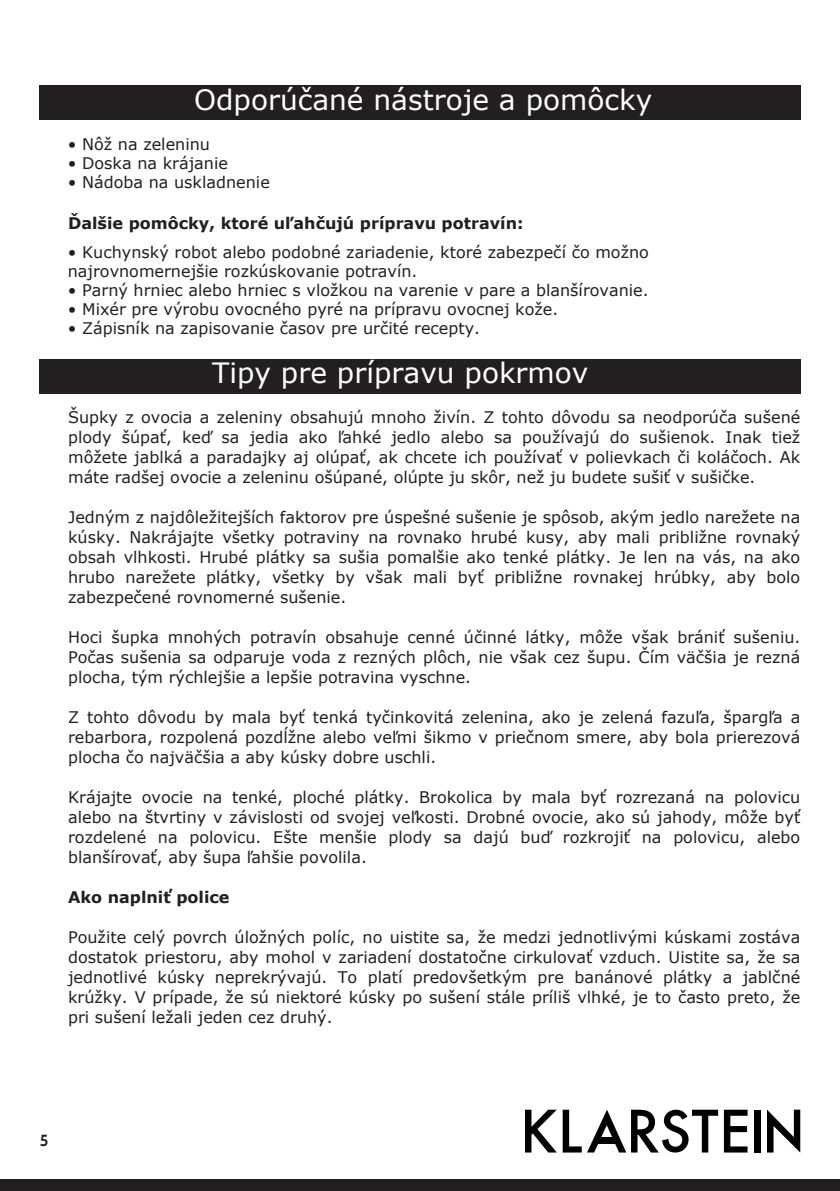
<style>
.page{position:relative;width:840px;height:1191px;background:#fff}
.page>*{position:absolute;margin:0;border:0;box-sizing:border-box;transform-origin:0 0}
.t1{font:28px "Verdana";color:#fff}
.t2{font:16px/20px "Verdana";color:#231f20;text-align:justify}
.t3{font:700 16px "Verdana";color:#231f20}
.t4{font:700 16px "Cabin";color:#231f20}
</style>
<div class="page">
<div style="left:0;top:1179px;width:839px;height:12px;background:#231f20"></div>
<svg style="left:525px;top:1109px;width:31px;height:43px"></svg>
<svg style="left:723px;top:1109px;width:24px;height:43px"></svg>
<div style="left:753px;top:1109px;width:7px;height:43px;background:#000"></div>
<svg style="left:562px;top:1109px;width:155px;height:43px"></svg>
<div style="left:594px;top:1137px;width:24px;height:6px;background:#000"></div>
<svg style="left:767px;top:1109px;width:32px;height:43px"></svg>
<div style="left:39px;top:85px;width:761px;height:35px;background:#231f20"></div>
<div style="left:39px;top:359px;width:761px;height:34px;background:#231f20"></div>
<h1 class="t1" style="left:194px;top:81px;width:459px">Odporúčané nástroje a pomôcky</h1>
<p class="t2" style="left:68px;top:134px;width:144px">• Nôž na zeleninu</p>
<p class="t2" style="left:68px;top:153px;width:161px">• Doska na krájanie</p>
<p class="t2" style="left:68px;top:172px;width:203px">• Nádoba na uskladnenie</p>
<p class="t3" style="left:68px;top:212px;width:456px">Ďalšie pomôcky, ktoré uľahčujú prípravu potravín:</p>
<p class="t2" style="left:68px;top:242px;width:582px;line-height:19.2px">• Kuchynský robot alebo podobné zariadenie, ktoré zabezpečí čo možno najrovnomernejšie rozkúskovanie potravín.</p>
<p class="t2" style="left:68px;top:280px;width:582px">• Parný hrniec alebo hrniec s vložkou na varenie v pare a blanšírovanie.</p>
<p class="t2" style="left:68px;top:299px;width:491px">• Mixér pre výrobu ovocného pyré na prípravu ovocnej kože.</p>
<p class="t2" style="left:68px;top:318px;width:413px">• Zápisník na zapisovanie časov pre určité recepty.</p>
<h1 class="t1" style="left:212px;top:353px;width:377px">Tipy pre prípravu pokrmov</h1>
<p class="t2" style="left:68px;top:407px;width:733px">Šupky z ovocia a zeleniny obsahujú mnoho živín. Z tohto dôvodu sa neodporúča sušené plody šúpať, keď sa jedia ako ľahké jedlo alebo sa používajú do sušienok. Inak tiež môžete jablká a paradajky aj olúpať, ak chcete ich používať v polievkach či koláčoch. Ak máte radšej ovocie a zeleninu ošúpané, olúpte ju skôr, než ju budete sušiť v sušičke.</p>
<p class="t2" style="left:68px;top:507px;width:733px">Jedným z najdôležitejších faktorov pre úspešné sušenie je spôsob, akým jedlo narežete na kúsky. Nakrájajte všetky potraviny na rovnako hrubé kusy, aby mali približne rovnaký obsah vlhkosti. Hrubé plátky sa sušia pomalšie ako tenké plátky. Je len na vás, na ako hrubo narežete plátky, všetky by však mali byť približne rovnakej hrúbky, aby bolo zabezpečené rovnomerné sušenie.</p>
<p class="t2" style="left:68px;top:627px;width:733px">Hoci šupka mnohých potravín obsahuje cenné účinné látky, môže však brániť sušeniu.<br>Počas sušenia sa odparuje voda z rezných plôch, nie však cez šupu. Čím väčšia je rezná plocha, tým rýchlejšie a lepšie potravina vyschne.</p>
<p class="t2" style="left:68px;top:707px;width:733px">Z tohto dôvodu by mala byť tenká tyčinkovitá zelenina, ako je zelená fazuľa, špargľa a rebarbora, rozpolená pozdĺžne alebo veľmi šikmo v priečnom smere, aby bola prierezová plocha čo najväčšia a aby kúsky dobre uschli.</p>
<p class="t2" style="left:68px;top:787px;width:733px">Krájajte ovocie na tenké, ploché plátky. Brokolica by mala byť rozrezaná na polovicu alebo na štvrtiny v závislosti od svojej veľkosti. Drobné ovocie, ako sú jahody, môže byť rozdelené na polovicu. Ešte menšie plody sa dajú buď rozkrojiť na polovicu, alebo blanšírovať, aby šupa ľahšie povolila.</p>
<p class="t3" style="left:68px;top:886px;width:163px">Ako naplniť police</p>
<p class="t2" style="left:68px;top:927px;width:733px">Použite celý povrch úložných políc, no uistite sa, že medzi jednotlivými kúskami zostáva dostatok priestoru, aby mohol v zariadení dostatočne cirkulovať vzduch. Uistite sa, že sa jednotlivé kúsky neprekrývajú. To platí predovšetkým pre banánové plátky a jablčné krúžky. V prípade, že sú niektoré kúsky po sušení stále príliš vlhké, je to často preto, že pri sušení ležali jeden cez druhý.</p>
<p class="t4" style="left:40px;top:1130px;width:10px">5</p>
</div>
